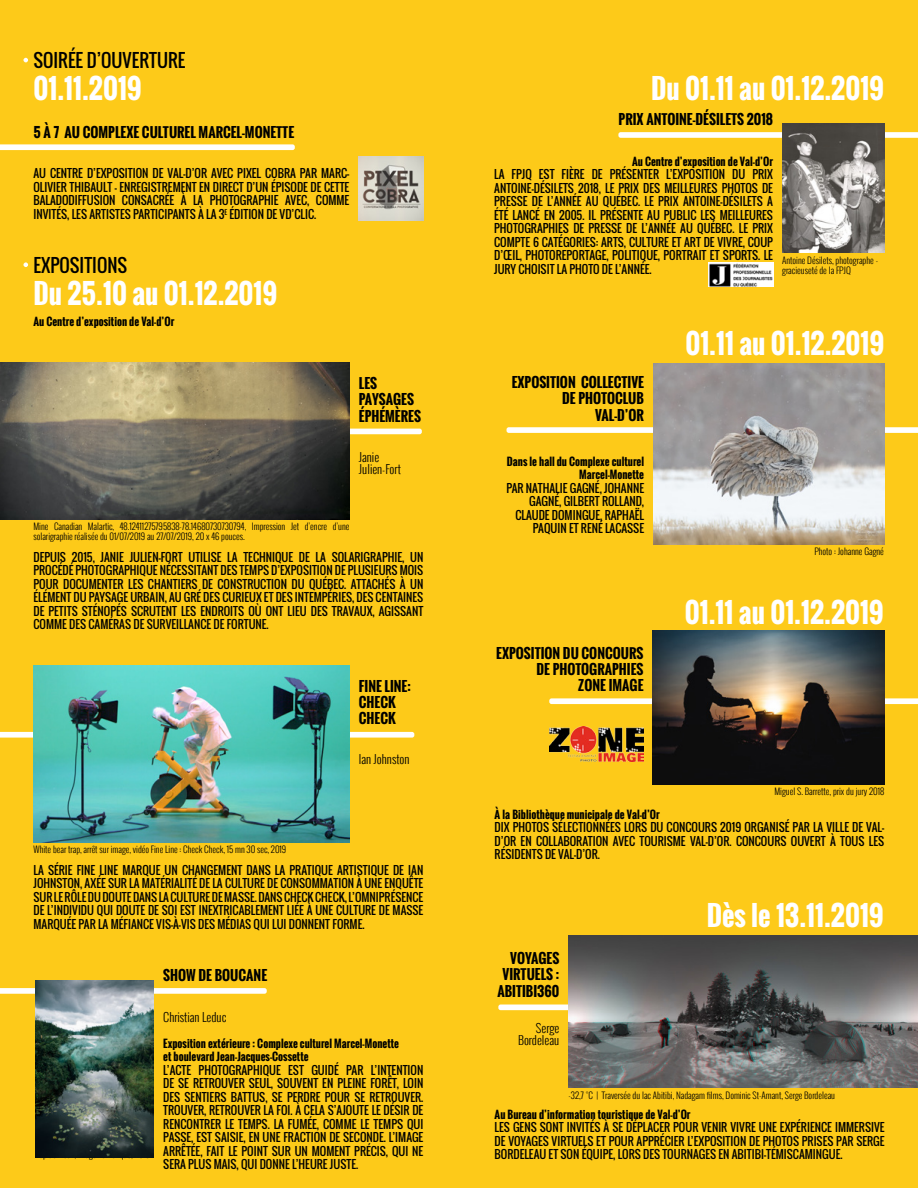
<style>
.page{position:relative;width:918px;height:1188px;background:#fdca19}
.page>*{position:absolute;margin:0;border:0;box-sizing:border-box;transform-origin:0 0}
.t1{font:700 27px "Oswald";color:#fff}
.t2{font:18px "Oswald";color:#000}
.t3{font:700 13.5px/16.2px "Oswald";color:#000;text-align:right}
.t4{font:300 12px/12px "Oswald";color:#000}
.t5{font:11.25px/13.5px "Oswald";color:#000}
.t6{font:700 10.5px/13.5px "Oswald";color:#000}
.t7{font:300 9px/9.8px "Oswald";color:#000}
</style>
<div class="page">
<div style="left:160px;top:429px;width:262px;height:5px;background:#fff;border-radius:2px"></div>
<img style="left:359px;top:156px;width:64px;height:64px">
<img style="left:0;top:363px;width:349px;height:156px">
<svg style="left:0;top:732px;width:414px;height:6px"></svg>
<img style="left:33px;top:665px;width:317px;height:177px">
<svg style="left:0;top:988px;width:267px;height:6px"></svg>
<img style="left:35px;top:980px;width:119px;height:178px">
<svg style="left:0;top:144px;width:295px;height:6px;background:#fefbef"></svg>
<svg style="left:23px;top:58px;width:5px;height:4px"></svg>
<svg style="left:23px;top:262px;width:5px;height:5px"></svg>
<img style="left:709px;top:263px;width:64px;height:23px">
<svg style="left:618px;top:132px;width:300px;height:6px"></svg>
<img style="left:782px;top:124px;width:102px;height:128px">
<svg style="left:507px;top:427px;width:411px;height:6px"></svg>
<img style="left:653px;top:363px;width:231px;height:181px">
<img style="left:549px;top:727px;width:95px;height:35px">
<svg style="left:549px;top:698px;width:369px;height:6px"></svg>
<img style="left:653px;top:630px;width:231px;height:155px">
<svg style="left:498px;top:1005px;width:71px;height:5px"></svg>
<img style="left:569px;top:936px;width:349px;height:152px">
<h2 class="t2" style="left:33px;top:46px;width:153px">SOIRÉE D’OUVERTURE</h2>
<h1 class="t1" style="left:33px;top:68px;width:110px">01.11.2019</h1>
<h1 class="t1" style="left:651px;top:69px;width:235px">Du 01.11 au 01.12.2019</h1>
<p class="t3" style="left:619px;top:112px;width:156px">Prix Antoine-Désilets 2018</p>
<p class="t6" style="left:632px;top:155px;width:142px">Au Centre d’exposition de Val-d’Or</p>
<p class="t5" style="left:494px;top:168px;width:280px;text-align:justify">LA FPJQ EST FIÈRE DE PRÉSENTER L’EXPOSITION DU PRIX ANTOINE-DÉSILETS 2018, LE PRIX DES MEILLEURES PHOTOS DE PRESSE DE L’ANN ÉE AU QUÉBEC. LE PRIX ANTOINE-DÉSILETS A ÉTÉ LAN CÉ EN 2005. IL PRÉSENTE AU PUBLIC LES MEILLEURES PHOTOGRAPHIES DE PRESSE DE L’ANN ÉE AU QUÉBEC. LE PRIX COMPTE 6 CATÉGORIES: ARTS, CULTURE ET ART DE VIVRE, COUP D’ŒIL, PHOTOREPORTAGE, POLITIQUE, PORTRAIT ET SPORTS. LE JURY CHOISIT LA PHOTO DE L’ANN ÉE.</p>
<p class="t3" style="left:33px;top:124px;width:262px">5 à 7 au Complexe culturel Marcel-Monette</p>
<p class="t5" style="left:33px;top:167px;width:317px;text-align:justify">AU CENTRE D’EXPOSITION DE VAL-D’OR AVEC PIXEL COBRA PAR MARC-OLIVIER THIBAULT – ENREGISTREMENT EN DIRECT D’UN ÉPISODE DE CETTE BALADODIFFUSION CONSACRÉE À LA PHOTOGRAPHIE AVEC, COMME INVITÉS, LES ARTISTES PARTICIPANTS À LA 3<sup>E</sup> ÉDITION DE VD’CLIC.</p>
<p class="t7" style="left:782px;top:255px;width:97px">Antoine Désilets, photographe - gracieuseté de la FPJQ</p>
<h2 class="t2" style="left:33px;top:251px;width:95px">EXPOSITIONS</h2>
<h1 class="t1" style="left:33px;top:273px;width:246px">Du 25.10 au 01.12.2019</h1>
<p class="t6" style="left:33px;top:315px;width:142px">Au Centre d’exposition de Val-d’Or</p>
<p class="t3" style="left:359px;top:376px;width:64px;text-align:left">Les paysages éphémères</p>
<p class="t4" style="left:359px;top:451px;width:44px">Janie<br>Julien-Fort</p>
<p class="t7" style="left:33px;top:522px;width:318px">Mine Canadian Malartic, 48.12411275795838-78.14680730730794, Impression Jet d’encre d’une solarigraphie réalisée du 01/07/2019 au 27/07/2019, 20 x 46 pouces.</p>
<p class="t5" style="left:33px;top:550px;width:391px">DEPUIS 2015, JAN IE JULIEN-FORT UTILISE LA TECHNIQUE DE LA SOLARIGRAPHIE, UN PROCÉDÉ PHOTOGRAPHIQUE NÉCESSITANT DES TEMPS D’EXPOSITION DE PLUSIEURS MOIS POUR DOCUMENTER LES CHANTIERS DE CONSTRUCTION DU QUÉBEC. ATTACHÉS À UN ÉLÉMENT DU PAYSAGE URBAIN, AU GRÉ DES CURIEUX ET DES INTEMPÉRIES, DES CENTAINES DE PETITS STÉNOPÉS SCRUTENT LES END ROITS OÙ ONT LIEU DES TRAVAUX, AGISSANT COMME DES CAMÉRAS DE SURVEILLANCE DE FORTUNE.</p>
<p class="t7" style="left:33px;top:845px;width:254px">White bear trap, arrêt sur image, vidéo Fine Line : Check Check, 15 mn 30 sec, 2019</p>
<p class="t3" style="left:359px;top:678px;width:53px;text-align:left">Fine Line:<br>Check<br>Check</p>
<p class="t4" style="left:359px;top:753px;width:52px">Ian Johnston</p>
<p class="t5" style="left:33px;top:863px;width:391px">LA SÉRIE FINE LINE MARQUE UN CHANGEMENT DANS LA PRATIQUE ARTISTIQUE DE IAN JOHNSTON, AXÉE SUR LA MATÉRIALITÉ DE LA CULTURE DE CONSOMMATION À UNE ENQUÊTE SUR LE RÔLE DU DOUTE DANS LA CULTURE DE MASSE. DANS CHECK CHECK, L’OMNIPRÉSENCE DE L’IND IVIDU QUI DOUTE DE SOI EST INEXTRICABLEMENT LIÉE À UNE CULTURE DE MASSE MARQUÉE PAR LA MÉFIAN CE VIS-À-VIS DES MÉDIAS QUI LUI DONN ENT FORME.</p>
<p class="t3" style="left:163px;top:968px;width:105px">Show de boucane</p>
<p class="t4" style="left:163px;top:1010px;width:65px">Christian Leduc</p>
<p class="t6" style="left:163px;top:1036px;width:237px">Exposition extérieure : Complexe culturel Marcel-Monette et boulevard Jean-Jacques-Cossette</p>
<p class="t5" style="left:163px;top:1063px;width:262px">L’ACTE PHOTOGRAPHIQUE EST GUIDÉ PAR L’INTENTION DE SE RETROUVER SEUL, SOUVENT EN PLEINE FORÊT, LOIN DES SENTIERS BATTUS, SE PERDRE POUR SE RETROUVER.<br>TROUVER, RETROUVER LA FOI. À CELA S’AJ OUTE LE DÉSIR DE RENCONTRER LE TEMPS. LA FUMÉE, COMME LE TEMPS QUI PASSE, EST SAISIE, EN UNE FRACTION DE SECOND E. L’IMAGE ARRÊTÉE, FAIT LE POINT SUR UN MOMENT PRÉCIS, QUI NE SERA PLUS MAIS, QUI DONN E L’HEURE JUSTE.</p>
<p class="t3" style="left:512px;top:374px;width:134px">Exposition collective de Photoclub<br>Val-d’Or</p>
<p class="t6" style="left:507px;top:454px;width:139px;text-align:right">Dans le hall du Complexe culturel<br>Marcel-Monette</p>
<p class="t5" style="left:506px;top:481px;width:139px;text-align:right">PAR NATHALIE GAGNÉ, JOHANN E<br>GAGNÉ, GILBERT ROLLAND,<br>CLAUDE DOMINGUE, RAPHAËL<br>PAQUIN ET RENÉ LACASSE</p>
<p class="t3" style="left:496px;top:645px;width:149px">Exposition du concours de photographies<br>Zone Image</p>
<h1 class="t1" style="left:685px;top:323px;width:201px">01.11 au 01.12.2019</h1>
<p class="t7" style="left:814px;top:546px;width:71px">Photo : Johanne Gagné</p>
<h1 class="t1" style="left:685px;top:592px;width:201px">01.11 au 01.12.2019</h1>
<p class="t7" style="left:774px;top:787px;width:111px">Miguel S. Barrette, prix du jury 2018</p>
<p class="t6" style="left:495px;top:807px;width:167px">À la Bibliothèque municipale de Val-d’Or</p>
<p class="t5" style="left:495px;top:820px;width:391px">DIX PHOTOS SÉLECTIONN ÉES LORS DU CONCOURS 2019 ORGAN ISÉ PAR LA VILLE DE VAL-<br>D’OR EN COLLABORATION AVEC TOURISME</p>
<p class="t5" style="left:690px;top:834px;width:196px">VAL-D’OR. CONCOURS OUVERT À TOUS LES</p>
<p class="t5" style="left:495px;top:847px;width:107px">RÉSIDENTS DE VAL-D’OR.</p>
<p class="t3" style="left:497px;top:950px;width:63px">Voyages virtuels :<br>Abitibi360</p>
<p class="t4" style="left:518px;top:1022px;width:43px;text-align:right">Serge<br>Bordeleau</p>
<h1 class="t1" style="left:707px;top:896px;width:179px">Dès le 13.11.2019</h1>
<p class="t7" style="left:569px;top:1090px;width:268px">-32,7 °C | Traversée du lac Abitibi, Nadagam films, Dominic St-Amant, Serge Bordeleau</p>
<p class="t6" style="left:495px;top:1108px;width:197px">Au Bureau d’information touristique de Val-d’Or</p>
<p class="t5" style="left:495px;top:1121px;width:391px;text-align:justify">LES GENS SONT INVITÉS À SE DÉPLACER POUR VENIR VIVRE UNE EXPÉRIENCE IMMERSIVE DE VOYAGES VIRTUELS ET POUR APPRÉCIER L’EXPOSITION DE PHOTOS PRISES PAR SERGE BORDELEAU ET SON ÉQUIPE, LORS DES TOURNAGES EN ABITIBI-TÉMISCAMINGUE.</p>
</div>
